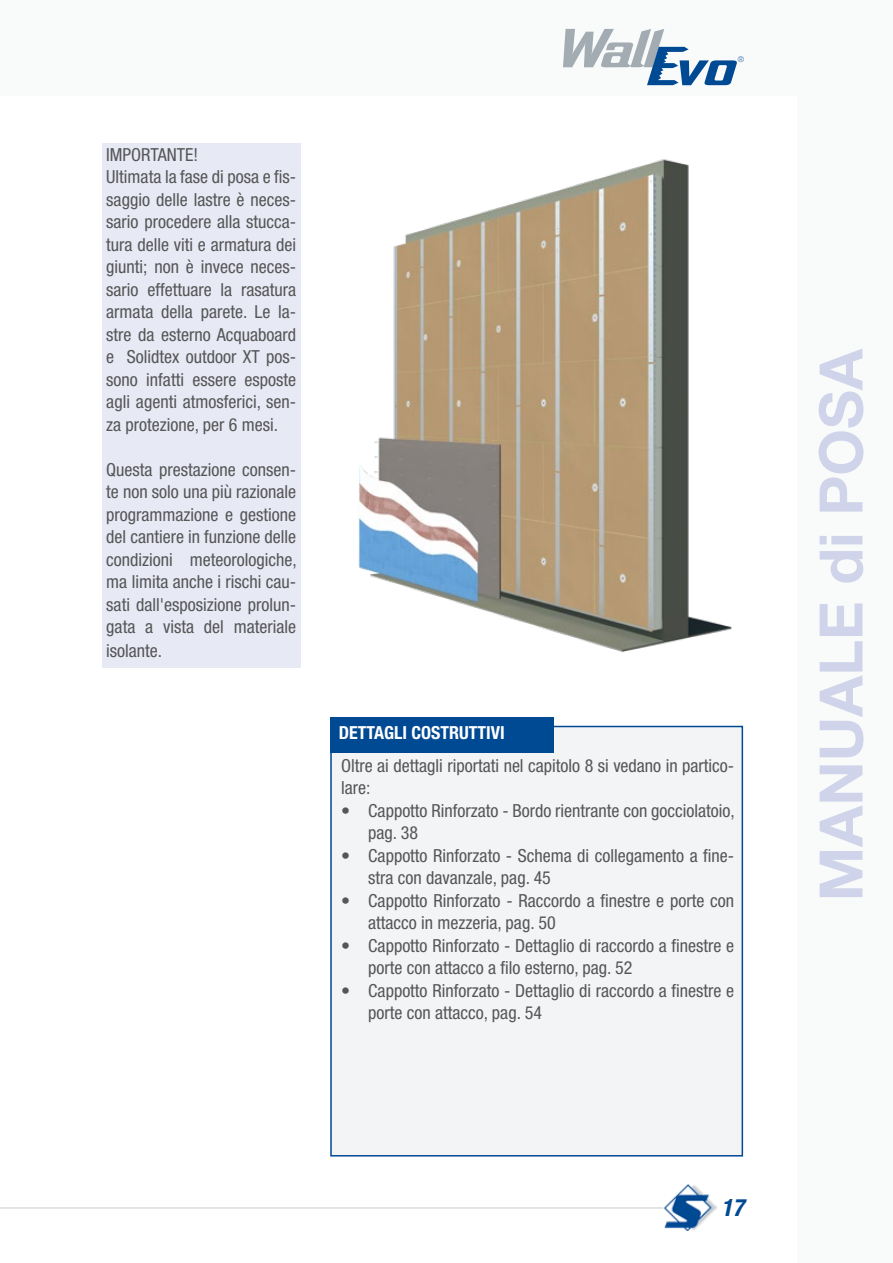
<style>
.page{position:relative;width:893px;height:1263px;background:#fff}
.page>*{position:absolute;margin:0;border:0;box-sizing:border-box;transform-origin:0 0}
.t1{font:700 60px "Helvetica Neue LT Pro";color:#cfd4ea}
.t2{font:italic 700 condensed 24px "Helvetica Neue LT Pro";color:#004993}
.t3{font:condensed 18px/22.5px "Helvetica Neue LT Pro";color:#565656}
.t4{font:700 condensed 18px "Helvetica Neue LT Pro";color:#fff}
.t5{font:100 expanded 7.8px "Helvetica Neue LT Pro";color:#004993}
</style>
<div class="page">
<div style="left:0;top:0;width:893px;height:96px;background:#f9fafa"></div>
<hr style="left:0;top:1207px;width:663px;height:1px;background:#c5ccd1">
<img style="left:664px;top:1184px;width:52px;height:47px">
<div style="left:797px;top:0;width:96px;height:1263px;background:#f9fafa"></div>
<svg style="left:563px;top:29px;width:174px;height:56px"></svg>
<div style="left:330px;top:726px;width:413px;height:430px;background:#f3f4f6;border:2px solid #004993"></div>
<div style="left:330px;top:718px;width:224px;height:35px;background:#004993"></div>
<div style="left:102px;top:144px;width:198px;height:26px;background:#e7e9f5"></div>
<div style="left:102px;top:166px;width:198px;height:274px;background:#e7e9f5"></div>
<div style="left:102px;top:436px;width:198px;height:27px;background:#e7e9f5"></div>
<div style="left:102px;top:459px;width:198px;height:208px;background:#e7e9f5"></div>
<img style="left:359px;top:159px;width:373px;height:493px">
<p class="t3" style="left:106px;top:143px;width:191px">IMPORTANTE!<br>Ultimata la fase di posa e fis&shy;saggio delle lastre è neces&shy;sario procedere alla stucca&shy;tura delle viti e armatura dei giunti; non è invece neces&shy;sario effettuare la rasatura armata della parete. Le la&shy;stre da esterno Acquaboard e Solidtex outdoor XT pos&shy;sono infatti essere esposte agli agenti atmosferici, sen&shy;za protezione, per 6 mesi.</p>
<p class="t3" style="left:106px;top:458px;width:192px;text-align:justify">Questa prestazione consen&shy;te non solo una più razionale programmazione e gestione del cantiere in funzione delle condizioni meteorologiche, ma limita anche i rischi cau&shy;sati dall'esposizione prolun&shy;gata a vista del materiale isolante.</p>
<p class="t5" style="left:738px;top:54px;width:8px">®</p>
<p class="t4" style="left:339px;top:722px;width:168px">DETTAGLI COSTRUTTIVI</p>
<p class="t3" style="left:341px;top:754px;width:395px">Oltre ai dettagli riportati nel capitolo 8 si vedano in partico&shy;lare:</p>
<p class="t3" style="left:368px;top:799px;width:368px;text-indent:-27px">• Cappotto Rinforzato - Bordo rientrante con gocciolatoio, pag. 38</p>
<p class="t3" style="left:368px;top:844px;width:368px;text-indent:-27px">• Cappotto Rinforzato - Schema di collegamento a fine&shy;stra con davanzale, pag. 45</p>
<p class="t3" style="left:368px;top:889px;width:368px;text-indent:-27px">• Cappotto Rinforzato - Raccordo a finestre e porte con attacco in mezzeria, pag. 50</p>
<p class="t3" style="left:368px;top:934px;width:368px;text-indent:-27px">• Cappotto Rinforzato - Dettaglio di raccordo a finestre e porte con attacco a filo esterno, pag. 52</p>
<p class="t3" style="left:368px;top:979px;width:368px;text-indent:-27px">• Cappotto Rinforzato - Dettaglio di raccordo a finestre e porte con attacco, pag. 54</p>
<h2 class="t2" style="left:721px;top:1193px;width:25px">17</h2>
<h1 class="t1" style="left:804px;top:901px;width:555px;rotate:-90deg">MANUALE di POSA</h1>
</div>
